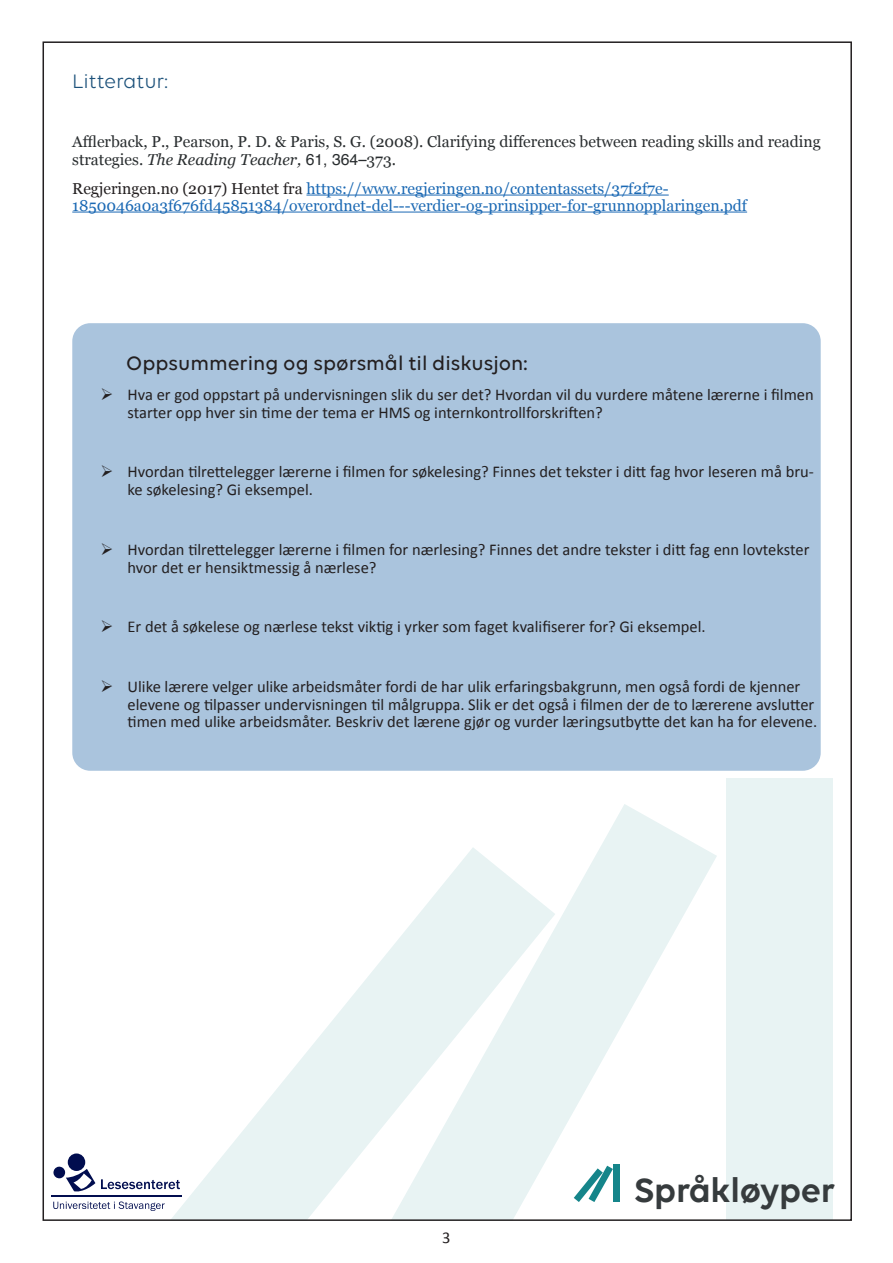
<style>
.page{position:relative;width:893px;height:1263px;background:#fff}
.page>*{position:absolute;margin:0;border:0;box-sizing:border-box;transform-origin:0 0}
.t1{font:600 36.15px "Volte";letter-spacing:-.01em;color:#363b3d}
.t2{font:500 21px "Volte";color:#231f20}
.t3{font:21px "Volte";color:#1d527b}
.t4{font:16.5px/17.9px "Calibri";color:#231f20}
.t5{font:15.75px/17px "Georgia";color:#1b69b4}
.t6{font:15.75px/17.9px "Georgia";color:#292d2f}
.s1{font-style:italic}
.s2{font-family:"Helvetica"}
.s3{font-family:"Calibri";font-size:16.5px}
.s4{color:#231f20}
</style>
<div class="page">
<div style="left:726px;top:778px;width:106px;height:442px;background:#e8f3f3"></div>
<svg style="left:555px;top:804px;width:162px;height:394px"></svg>
<svg style="left:90px;top:848px;width:465px;height:370px"></svg>
<div style="left:613px;top:1164px;width:7px;height:38px;background:#15858a"></div>
<svg style="left:574px;top:1166px;width:39px;height:36px"></svg>
<svg style="left:53px;top:1201px;width:112px;height:10px"></svg>
<hr style="left:51px;top:1196px;width:131px;height:1px;background:#010d4f">
<svg style="left:101px;top:1179px;width:79px;height:10px"></svg>
<div style="left:68px;top:1153px;width:17px;height:18px;background:#010d4f;border-radius:50%"></div>
<div style="left:53px;top:1166px;width:12px;height:12px;background:#010d4f;border-radius:50%"></div>
<svg style="left:66px;top:1169px;width:29px;height:23px"></svg>
<hr style="left:306px;top:195px;width:363px;height:1px;background:#1b69b4">
<hr style="left:72px;top:212px;width:675px;height:1px;background:#1b69b4">
<div style="left:72px;top:323px;width:749px;height:448px;background:#aac4dd;border-radius:18px"></div>
<p class="t3" style="left:72px;top:69px;width:97px">Litteratur:</p>
<p class="t6" style="left:72px;top:132px;width:750px">Afflerback, P., Pearson, P. D. &amp; Paris, S. G. (2008). Clarifying differences between reading skills and reading strategies. <span class="s1">The Reading Teacher,</span> <span class="s2">61, 364</span><span class="s3">–</span>373.</p>
<p class="t5" style="left:72px;top:179px;width:676px"><span class="s4">Regjeringen.no (2017) Hentet fra</span> https://www.regjeringen.no/contentassets/37f2f7e-<br>1850046a0a3f676fd45851384/overordnet-del---verdier-og-prinsipper-for-grunnopplaringen.pdf</p>
<p class="t2" style="left:126px;top:351px;width:403px">Oppsummering og spørsmål til diskusjon:</p>
<p class="t4" style="left:128px;top:386px;width:688px;text-indent:-27px">➢ Hva er god oppstart på undervisningen slik du ser det? Hvordan vil du vurdere måtene lærerne i filmen starter opp hver sin time der tema er HMS og internkontrollforskriften?</p>
<p class="t4" style="left:128px;top:463px;width:688px;text-indent:-27px">➢ Hvordan tilrettelegger lærerne i filmen for søkelesing? Finnes det tekster i ditt fag hvor leseren må bru&shy;ke søkelesing? Gi eksempel.</p>
<p class="t4" style="left:128px;top:540px;width:683px;text-indent:-27px">➢ Hvordan tilrettelegger lærerne i filmen for nærlesing? Finnes det andre tekster i ditt fag enn lovtekster hvor det er hensiktmessig å nærlese?</p>
<p class="t4" style="left:101px;top:618px;width:607px">➢ Er det å søkelese og nærlese tekst viktig i yrker som faget kvalifiserer for? Gi eksempel.</p>
<p class="t4" style="left:128px;top:677px;width:691px;text-indent:-27px">➢ Ulike lærere velger ulike arbeidsmåter fordi de har ulik erfaringsbakgrunn, men også fordi de kjenner elevene og tilpasser undervisningen til målgruppa. Slik er det også i filmen der de to lærerene avslutter timen med ulike arbeidsmåter. Beskriv det lærene gjør og vurder læringsutbytte det kan ha for elevene.</p>
<p class="t4" style="left:442px;top:1229px;width:10px">3</p>
<h1 class="t1" style="left:634px;top:1169px;width:203px">Språkløyper</h1>
</div>
